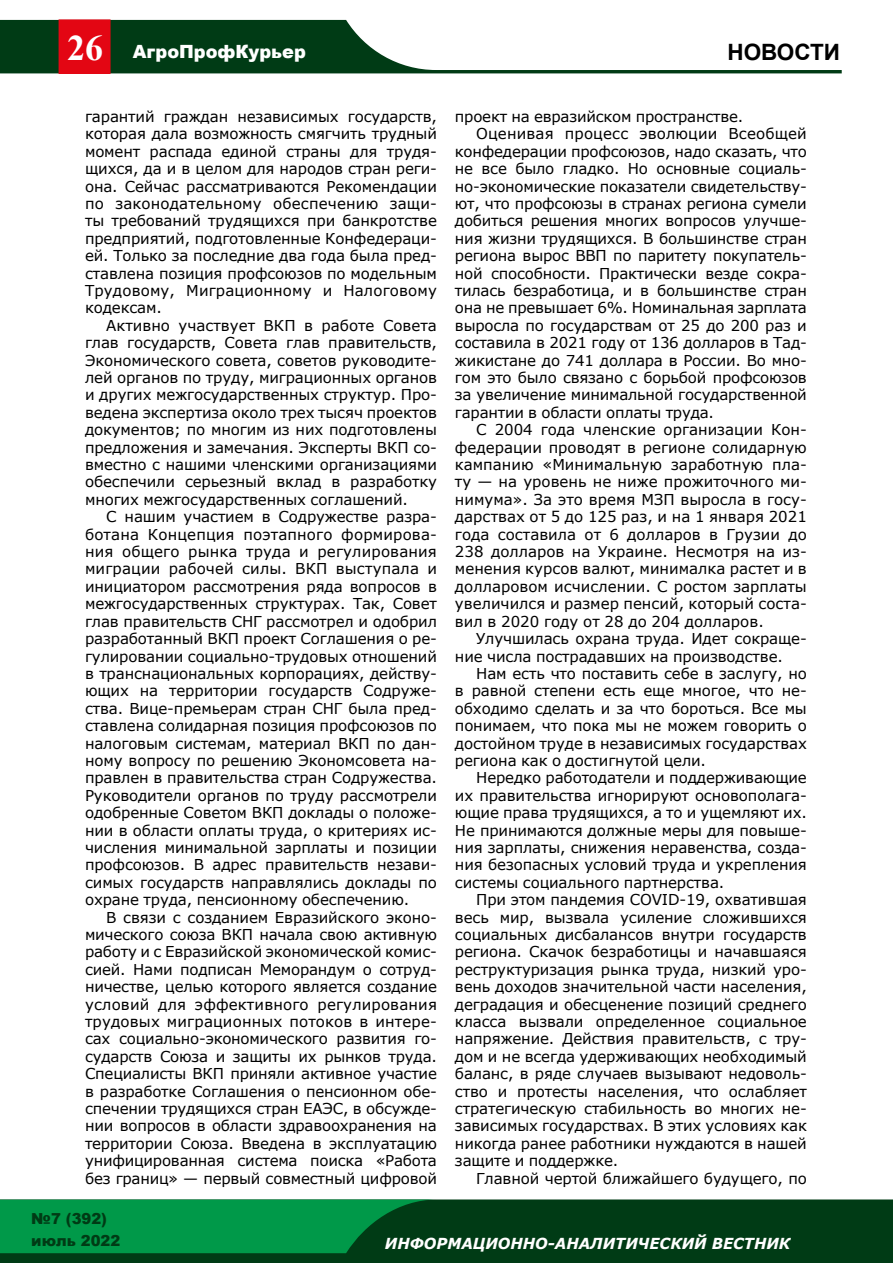
<style>
.page{position:relative;width:893px;height:1263px;background:#fff}
.page>*{position:absolute;margin:0;border:0;box-sizing:border-box;transform-origin:0 0}
.t1{font:700 36px "Times New Roman";color:#fff}
.t2{font:700 22.5px "Arial";color:#000}
.t3{font:900 18.15px "Arial";color:#fff}
.t4{font:italic 700 15.15px "Verdana";color:#fff}
.t5{font:900 15.15px/21.5px "Arial";color:#003b15}
.t6{font:15px/17.4px "Verdana";letter-spacing:-.01em;color:#000;text-align:justify}
.t7{font:15px "Verdana";letter-spacing:.01em;color:#000}
</style>
<div class="page">
<svg style="left:0;top:20px;width:842px;height:53px"></svg>
<div style="left:59px;top:20px;width:51px;height:53px;background:#e30613"></div>
<div style="left:59px;top:19px;width:51px;height:55px;border:1px solid #e30613"></div>
<div style="left:0;top:1199px;width:893px;height:64px;background:#003b15"></div>
<svg style="left:0;top:1199px;width:436px;height:54px;background:#018b42"></svg>
<h1 class="t1" style="left:67px;top:22px;width:37px">26</h1>
<h2 class="t2" style="left:727px;top:36px;width:114px">НОВОСТИ</h2>
<p class="t3" style="left:133px;top:38px;width:175px">АгроПрофКурьер</p>
<p class="t6" style="left:85px;top:108px;width:353px">гарантий граждан независимых государств, которая дала возможность смягчить трудный момент распада единой страны для трудя&shy;щихся, да и в целом для народов стран реги&shy;она. Сейчас рассматриваются Рекомендации по законодательному обеспечению защи&shy;ты требований трудящихся при банкротстве предприятий, подготовленные Конфедераци&shy;ей. Только за последние два года была пред&shy;ставлена позиция профсоюзов по модельным Трудовому, Миграционному и Налоговому кодексам.</p>
<p class="t6" style="left:85px;top:317px;width:353px;text-indent:21px">Активно участвует ВКП в работе Совета глав государств, Совета глав правительств, Экономического совета, советов руководите&shy;лей органов по труду, миграционных органов и других межгосударственных структур. Про&shy;ведена экспертиза около трех тысяч проектов документов; по многим из них подготовлены предложения и замечания. Эксперты ВКП со&shy;вместно с нашими членскими организациями обеспечили серьезный вклад в разработку многих межгосударственных соглашений.</p>
<p class="t6" style="left:85px;top:508px;width:353px;text-indent:21px">С нашим участием в Содружестве разра&shy;ботана Концепция поэтапного формирова&shy;ния общего рынка труда и регулирования миграции рабочей силы. ВКП выступала и инициатором рассмотрения ряда вопросов в межгосударственных структурах. Так, Совет глав правительств СНГ рассмотрел и одобрил разработанный ВКП проект Соглашения о ре&shy;гулировании социально-трудовых отношений в транснациональных корпорациях, действу&shy;ющих на территории государств Содруже&shy;ства. Вице-премьерам стран СНГ была пред&shy;ставлена солидарная позиция профсоюзов по налоговым системам, материал ВКП по дан&shy;ному вопросу по решению Экономсовета на&shy;правлен в правительства стран Содружества.<br>Руководители органов по труду рассмотрели одобренные Советом ВКП доклады о положе&shy;нии в области оплаты труда, о критериях ис&shy;числения минимальной зарплаты и позиции профсоюзов. В адрес правительств незави&shy;симых государств направлялись доклады по охране труда, пенсионному обеспечению.</p>
<p class="t6" style="left:85px;top:908px;width:353px;text-indent:21px">В связи с созданием Евразийского эконо&shy;мического союза ВКП начала свою активную работу и с Евразийской экономической комис&shy;сией. Нами подписан Меморандум о сотруд&shy;ничестве, целью которого является создание условий для эффективного регулирования трудовых миграционных потоков в интере&shy;сах социально-экономического развития го&shy;сударств Союза и защиты их рынков труда.<br>Специалисты ВКП приняли активное участие в разработке Соглашения о пенсионном обе&shy;спечении трудящихся стран ЕАЭС, в обсужде&shy;нии вопросов в области здравоохранения на территории Союза. Введена в эксплуатацию унифицированная система поиска «Работа без границ» — первый совместный цифровой</p>
<p class="t6" style="left:455px;top:108px;width:290px">проект на евразийском пространстве.</p>
<p class="t7" style="left:476px;top:124px;width:332px">Оценивая процесс эволюции Всеобщей</p>
<p class="t6" style="left:455px;top:143px;width:353px">конфедерации профсоюзов, надо сказать, что</p>
<p class="t6" style="left:455px;top:160px;width:353px">не все было гладко. Но основные социаль-</p>
<p class="t6" style="left:455px;top:177px;width:353px">но-экономические показатели свидетельству-</p>
<p class="t6" style="left:455px;top:195px;width:353px">ют, что профсоюзы в странах региона сумели</p>
<p class="t6" style="left:455px;top:212px;width:353px">добиться решения многих вопросов улучше-</p>
<p class="t6" style="left:455px;top:230px;width:353px">ния жизни трудящихся. В большинстве стран</p>
<p class="t6" style="left:455px;top:247px;width:353px">региона вырос ВВП по паритету покупатель-</p>
<p class="t6" style="left:455px;top:264px;width:353px">ной способности. Практически везде сокра-</p>
<p class="t6" style="left:455px;top:282px;width:353px">тилась безработица, и в большинстве стран</p>
<p class="t6" style="left:455px;top:299px;width:353px">она не превышает 6%. Номинальная зарплата</p>
<p class="t6" style="left:455px;top:317px;width:353px">выросла по государствам от 25 до 200 раз и</p>
<p class="t6" style="left:455px;top:334px;width:353px">составила в 2021 году от 136 долларов в Тад-</p>
<p class="t6" style="left:455px;top:351px;width:353px">жикистане до 741 доллара в России. Во мно-</p>
<p class="t6" style="left:455px;top:369px;width:353px">гом это было связано с борьбой профсоюзов</p>
<p class="t6" style="left:455px;top:386px;width:353px">за увеличение минимальной государственной</p>
<p class="t6" style="left:455px;top:404px;width:261px">гарантии в области оплаты труда.</p>
<p class="t6" style="left:476px;top:421px;width:332px">С 2004 года членские организации Кон-</p>
<p class="t6" style="left:455px;top:438px;width:353px">федерации проводят в регионе солидарную</p>
<p class="t6" style="left:455px;top:456px;width:353px">кампанию «Минимальную заработную пла-</p>
<p class="t6" style="left:455px;top:473px;width:353px">ту — на уровень не ниже прожиточного ми-</p>
<p class="t6" style="left:455px;top:491px;width:353px">нимума». За это время МЗП выросла в госу-</p>
<p class="t6" style="left:455px;top:508px;width:353px">дарствах от 5 до 125 раз, и на 1 января 2021</p>
<p class="t6" style="left:455px;top:525px;width:353px">года составила от 6 долларов в Грузии до</p>
<p class="t6" style="left:455px;top:543px;width:353px">238 долларов на Украине. Несмотря на из-</p>
<p class="t6" style="left:455px;top:560px;width:353px">менения курсов валют, минималка растет и в</p>
<p class="t6" style="left:455px;top:578px;width:353px">долларовом исчислении. С ростом зарплаты</p>
<p class="t6" style="left:455px;top:595px;width:353px">увеличился и размер пенсий, который соста-</p>
<p class="t6" style="left:455px;top:612px;width:310px">вил в 2020 году от 28 до 204 долларов.</p>
<p class="t6" style="left:476px;top:630px;width:332px">Улучшилась охрана труда. Идет сокраще-</p>
<p class="t6" style="left:455px;top:647px;width:329px">ние числа пострадавших на производстве.</p>
<p class="t6" style="left:476px;top:665px;width:332px">Нам есть что поставить себе в заслугу, но</p>
<p class="t6" style="left:455px;top:682px;width:353px">в равной степени есть еще многое, что не-</p>
<p class="t6" style="left:455px;top:699px;width:353px">обходимо сделать и за что бороться. Все мы</p>
<p class="t6" style="left:455px;top:717px;width:353px">понимаем, что пока мы не можем говорить о</p>
<p class="t6" style="left:455px;top:734px;width:353px">достойном труде в независимых государствах</p>
<p class="t6" style="left:455px;top:752px;width:253px">региона как о достигнутой цели.</p>
<p class="t6" style="left:476px;top:769px;width:332px">Нередко работодатели и поддерживающие</p>
<p class="t6" style="left:455px;top:786px;width:353px">их правительства игнорируют основополага-</p>
<p class="t6" style="left:455px;top:804px;width:353px">ющие права трудящихся, а то и ущемляют их.</p>
<p class="t6" style="left:455px;top:821px;width:353px">Не принимаются должные меры для повыше-</p>
<p class="t6" style="left:455px;top:839px;width:353px">ния зарплаты, снижения неравенства, созда-</p>
<p class="t6" style="left:455px;top:856px;width:353px">ния безопасных условий труда и укрепления</p>
<p class="t6" style="left:455px;top:873px;width:271px">системы социального партнерства.</p>
<p class="t6" style="left:476px;top:891px;width:332px">При этом пандемия COVID-19, охватившая</p>
<p class="t6" style="left:455px;top:908px;width:353px">весь мир, вызвала усиление сложившихся</p>
<p class="t6" style="left:455px;top:926px;width:353px">социальных дисбалансов внутри государств</p>
<p class="t6" style="left:455px;top:943px;width:353px">региона. Скачок безработицы и начавшаяся</p>
<p class="t6" style="left:455px;top:960px;width:353px">реструктуризация рынка труда, низкий уро-</p>
<p class="t6" style="left:455px;top:978px;width:353px">вень доходов значительной части населения,</p>
<p class="t6" style="left:455px;top:995px;width:353px">деградация и обесценение позиций среднего</p>
<p class="t6" style="left:455px;top:1013px;width:353px">класса вызвали определенное социальное</p>
<p class="t6" style="left:455px;top:1030px;width:353px">напряжение. Действия правительств, с тру-</p>
<p class="t6" style="left:455px;top:1047px;width:353px">дом и не всегда удерживающих необходимый</p>
<p class="t6" style="left:455px;top:1065px;width:353px">баланс, в ряде случаев вызывают недоволь-</p>
<p class="t6" style="left:455px;top:1082px;width:353px">ство и протесты населения, что ослабляет</p>
<p class="t6" style="left:455px;top:1100px;width:353px">стратегическую стабильность во многих не-</p>
<p class="t6" style="left:455px;top:1117px;width:353px">зависимых государствах. В этих условиях как</p>
<p class="t6" style="left:455px;top:1134px;width:353px">никогда ранее работники нуждаются в нашей</p>
<p class="t6" style="left:455px;top:1152px;width:165px">защите и поддержке.</p>
<p class="t6" style="left:476px;top:1169px;width:332px">Главной чертой ближайшего будущего, по</p>
<p class="t5" style="left:31px;top:1208px;width:90px">№7 (392) июль 2022</p>
<p class="t4" style="left:385px;top:1233px;width:407px">ИНФОРМАЦИОННО-АНАЛИТИЧЕСКИЙ ВЕСТНИК</p>
</div>
